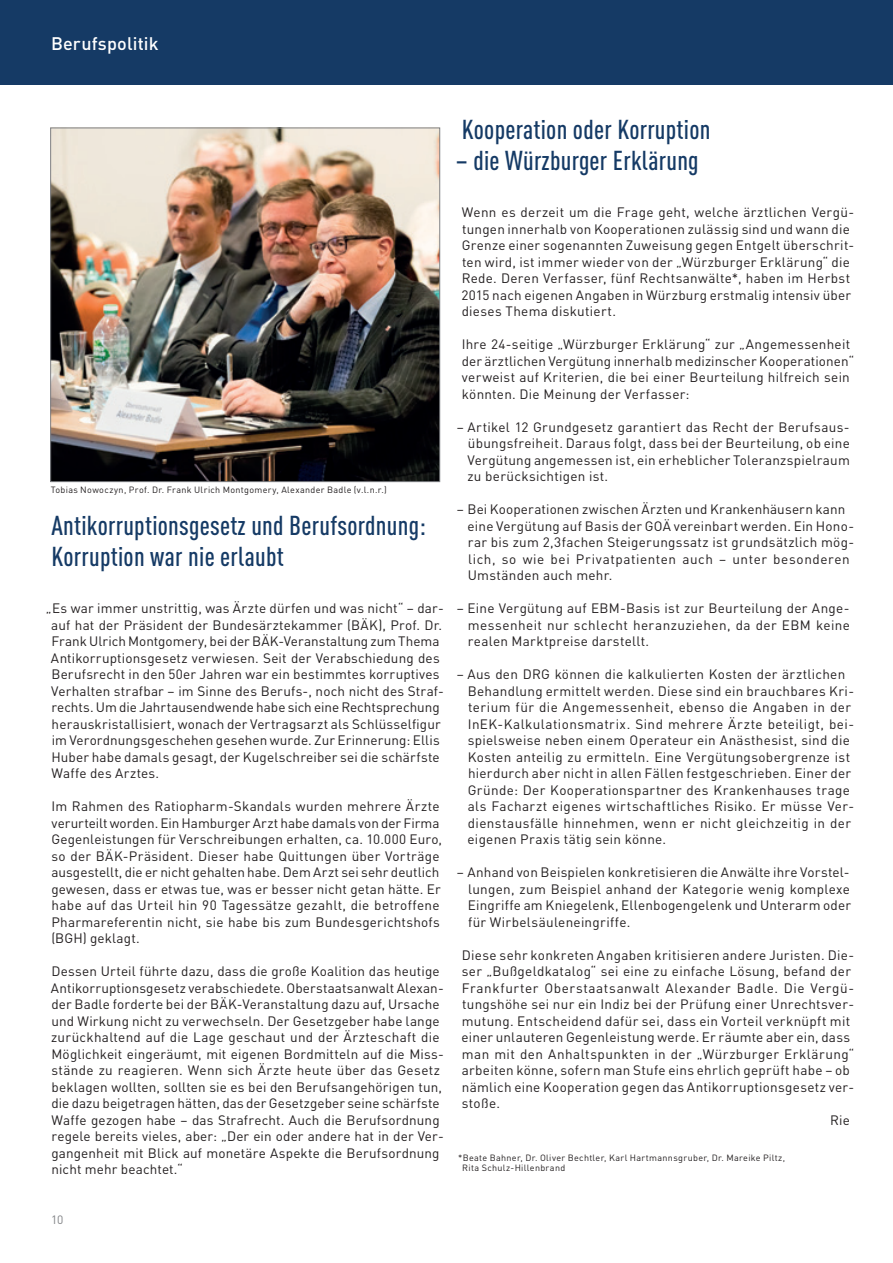
<style>
.page{position:relative;width:893px;height:1263px;background:#fff}
.page>*{position:absolute;margin:0;border:0;box-sizing:border-box;transform-origin:0 0}
.t1{font:500 condensed 27px/31.5px "DIN Pro";letter-spacing:.01em;color:#153a65}
.t2{font:500 18px "DIN Pro";letter-spacing:.005em;color:#fff}
.t3{font:13.5px/16.5px "DIN Pro";letter-spacing:.02em;color:#231f20}
.t4{font:13.5px "DIN Pro";letter-spacing:.04em;color:#231f20}
.t5{font:12px "DIN Pro";color:#828487}
.t6{font:9px/10.8px "DIN Pro";letter-spacing:.04em;color:#231f20}
</style>
<div class="page">
<div style="left:0;top:0;width:893px;height:85px;background:#153a65"></div>
<img style="left:52px;top:130px;width:386px;height:350px">
<div style="left:50px;top:128px;width:390px;height:354px;border:1px solid #808286"></div>
<h2 class="t2" style="left:51px;top:31px;width:109px">Berufspolitik</h2>
<p class="t6" style="left:51px;top:484px;width:338px">Tobias Nowoczyn, Prof. Dr. Frank Ulrich Montgomery, Alexander Badle (v.l.n.r.)</p>
<h1 class="t1" style="left:51px;top:507px;width:376px">Antikorruptionsgesetz und Berufsordnung:<br>Korruption war nie erlaubt</h1>
<p class="t3" style="left:51px;top:599px;width:394px;text-indent:-5px">„Es war immer unstrittig, was Ärzte dürfen und was nicht“ – dar&shy;auf hat der Präsident der Bundesärztekammer (BÄK), Prof. Dr.<br>Frank Ulrich Montgomery, bei der BÄK-Veranstaltung zum Thema Antikorruptionsgesetz verwiesen. Seit der Verabschiedung des Berufsrecht in den 50er Jahren war ein bestimmtes korruptives Verhalten strafbar – im Sinne des Berufs-, noch nicht des Straf&shy;rechts. Um die Jahrtausendwende habe sich eine Rechtsprechung herauskristallisiert, wonach der Vertragsarzt als Schlüsselfigur im Verordnungsgeschehen gesehen wurde. Zur Erinnerung: Ellis Huber habe damals gesagt, der Kugelschreiber sei die schärfste Waffe des Arztes.</p>
<p class="t3" style="left:51px;top:797px;width:392px">Im Rahmen des Ratiopharm-Skandals wurden mehrere Ärzte verurteilt worden. Ein Hamburger Arzt habe damals von der Firma Gegenleistungen für Verschreibungen erhalten, ca. 10.000 Euro, so der BÄK-Präsident. Dieser habe Quittungen über Vorträge ausgestellt, die er nicht gehalten habe. Dem Arzt sei sehr deutlich gewesen, dass er etwas tue, was er besser nicht getan hätte. Er habe auf das Urteil hin 90 Tagessätze gezahlt, die betroffene Pharmareferentin nicht, sie habe bis zum Bundesgerichtshofs (BGH) geklagt.</p>
<p class="t3" style="left:51px;top:962px;width:394px">Dessen Urteil führte dazu, dass die große Koalition das heutige Antikorruptionsgesetz verabschiedete. Oberstaatsanwalt Alexan&shy;der Badle forderte bei der BÄK-Veranstaltung dazu auf, Ursache und Wirkung nicht zu verwechseln. Der Gesetzgeber habe lange zurückhaltend auf die Lage geschaut und der Ärzteschaft die Möglichkeit eingeräumt, mit eigenen Bordmitteln auf die Miss&shy;stände zu reagieren. Wenn sich Ärzte heute über das Gesetz beklagen wollten, sollten sie es bei den Berufsangehörigen tun, die dazu beigetragen hätten, das der Gesetzgeber seine schärfste Waffe gezogen habe – das Strafrecht. Auch die Berufsordnung regele bereits vieles, aber: „Der ein oder andere hat in der Ver&shy;gangenheit mit Blick auf monetäre Aspekte die Berufsordnung nicht mehr beachtet.“</p>
<h1 class="t1" style="left:462px;top:111px;width:250px">Kooperation oder Korruption</h1>
<h1 class="t1" style="left:456px;top:143px;width:244px">– die Würzburger Erklärung</h1>
<p class="t3" style="left:461px;top:203px;width:394px">Wenn es derzeit um die Frage geht, welche ärztlichen Vergü&shy;tungen innerhalb von Kooperationen zulässig sind und wann die Grenze einer sogenannten Zuweisung gegen Entgelt überschrit&shy;ten wird, ist immer wieder von der „Würzburger Erklärung“ die Rede. Deren Verfasser, fünf Rechtsanwälte*, haben im Herbst 2015 nach eigenen Angaben in Würzburg erstmalig intensiv über dieses Thema diskutiert.</p>
<p class="t3" style="left:462px;top:335px;width:394px">Ihre 24-seitige „Würzburger Erklärung“ zur „Angemessenheit der ärztlichen Vergütung innerhalb medizinscher Kooperationen“ verweist auf Kriterien, die bei einer Beurteilung hilfreich sein könnten. Die Meinung der Verfasser:</p>
<p class="t3" style="left:467px;top:418px;width:384px;text-align:justify;text-indent:-11px">– Artikel 12 Grundgesetz garantiert das Recht der Berufsaus&shy;übungsfreiheit. Daraus folgt, dass bei der Beurteilung, ob eine Vergütung angemessen ist, ein erheblicher Toleranzspielraum zu berücksichtigen ist.</p>
<p class="t3" style="left:468px;top:500px;width:388px;text-indent:-11px">– Bei Kooperationen zwischen Ärzten und Krankenhäusern kann eine Vergütung auf Basis der GOÄ vereinbart werden. Ein Hono&shy;rar bis zum 2,3fachen Steigerungssatz ist grundsätzlich mög&shy;lich, so wie bei Privatpatienten auch – unter besonderen Umständen auch mehr.</p>
<p class="t3" style="left:468px;top:599px;width:384px;text-align:justify;text-indent:-11px">– Eine Vergütung auf EBM-Basis ist zur Beurteilung der Ange&shy;messenheit nur schlecht heranzuziehen, da der EBM keine realen Marktpreise darstellt.</p>
<p class="t3" style="left:468px;top:665px;width:388px;text-indent:-11px">– Aus den DRG können die kalkulierten Kosten der ärztlichen Behandlung ermittelt werden. Diese sind ein brauchbares Kri&shy;terium für die Angemessenheit, ebenso die Angaben in der InEK-Kalkulationsmatrix. Sind mehrere Ärzte beteiligt, bei&shy;spielsweise neben einem Operateur ein Anästhesist, sind die Kosten anteilig zu ermitteln. Eine Vergütungsobergrenze ist hierdurch aber nicht in allen Fällen festgeschrieben. Einer der Gründe: Der Kooperationspartner des Krankenhauses trage als Facharzt eigenes wirtschaftliches Risiko. Er müsse Ver&shy;dienstausfälle hinnehmen, wenn er nicht gleichzeitig in der eigenen Praxis tätig sein könne.</p>
<p class="t3" style="left:468px;top:863px;width:385px;text-align:justify;text-indent:-11px">– Anhand von Beispielen konkretisieren die Anwälte ihre Vorstel&shy;lungen, zum Beispiel anhand der Kategorie wenig komplexe Eingriffe am Kniegelenk, Ellenbogengelenk und Unterarm oder für Wirbelsäuleneingriffe.</p>
<p class="t3" style="left:462px;top:946px;width:394px">Diese sehr konkreten Angaben kritisieren andere Juristen. Die-</p>
<p class="t3" style="left:462px;top:962px;width:391px">ser „Bußgeldkatalog“ sei eine zu einfache Lösung, befand der</p>
<p class="t4" style="left:462px;top:978px;width:394px">Frankfurter Oberstaatsanwalt Alexander Badle. Die Vergü-</p>
<p class="t3" style="left:462px;top:995px;width:394px">tungshöhe sei nur ein Indiz bei der Prüfung einer Unrechtsver-</p>
<p class="t3" style="left:462px;top:1012px;width:390px">mutung. Entscheidend dafür sei, dass ein Vorteil verknüpft mit</p>
<p class="t3" style="left:462px;top:1028px;width:390px">einer unlauteren Gegenleistung werde. Er räumte aber ein, dass</p>
<p class="t3" style="left:462px;top:1045px;width:394px">man mit den Anhaltspunkten in der „Würzburger Erklärung“</p>
<p class="t3" style="left:462px;top:1061px;width:390px">arbeiten könne, sofern man Stufe eins ehrlich geprüft habe – ob</p>
<p class="t3" style="left:462px;top:1078px;width:394px">nämlich eine Kooperation gegen das Antikorruptionsgesetz ver-</p>
<p class="t3" style="left:462px;top:1094px;width:40px">stoße.</p>
<p class="t3" style="left:830px;top:1111px;width:22px">Rie</p>
<p class="t6" style="left:462px;top:1152px;width:324px;text-indent:-4px">*Beate Bahner, Dr. Oliver Bechtler, Karl Hartmannsgruber, Dr. Mareike Piltz,<br>Rita Schulz-Hillenbrand</p>
<p class="t5" style="left:51px;top:1211px;width:14px">10</p>
</div>
